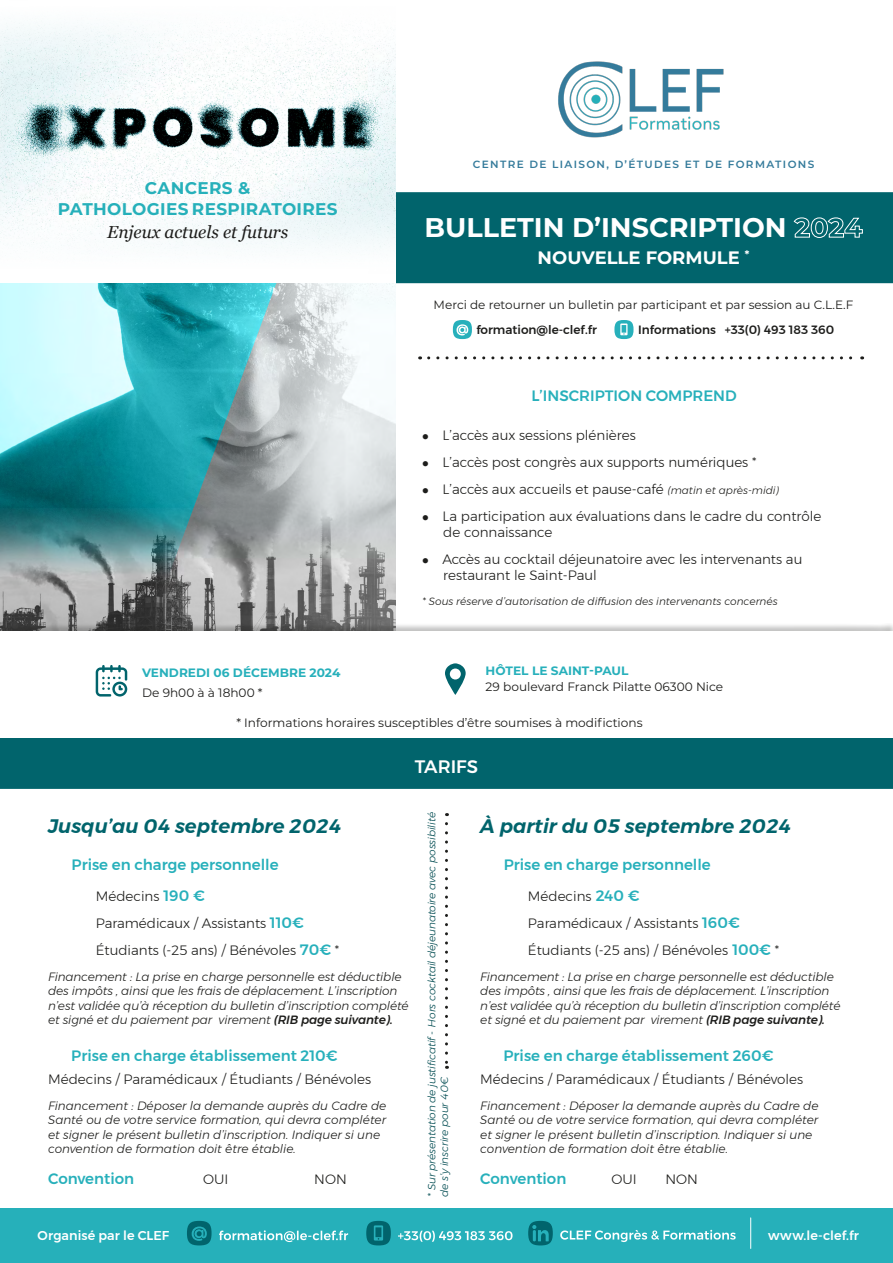
<style>
.page{position:relative;width:893px;height:1263px;background:#fff}
.page>*{position:absolute;margin:0;border:0;box-sizing:border-box;transform-origin:0 0}
.t1{font:700 27px "Montserrat";color:#fff}
.t2{font:italic 600 19.5px "Montserrat";color:#01646c}
.t3{font:700 18px "Montserrat";color:#fff}
.t4{font:500 18px "Montserrat";color:#fff}
.t5{font:italic 17.25px "Georgia";color:#1d1d1b}
.t6{font:700 16.95px "Montserrat";letter-spacing:.02em;color:#26b0ba}
.t7{font:500 15px "Montserrat";color:#27b0bb}
.t8{font:300 13.5px/16.2px "Montserrat";color:#1d1d1b}
.t9{font:500 12.75px "Montserrat";letter-spacing:.005em;color:#fff}
.t10{font:12.15px "Montserrat";color:#1d1d1b}
.t11{font:700 12.15px "Montserrat";color:#27b0bb}
.t12{font:italic 300 12px/14.4px "Montserrat";letter-spacing:-.01em;color:#1d1d1b}
.t13{font:12px "Montserrat";color:#1d1d1b}
.t14{font:500 12px "Montserrat";color:#1d1d1b}
.t15{font:italic 300 10.5px/12.6px "Montserrat";letter-spacing:-.01em;color:#014b51}
.t16{font:italic 300 10.5px "Montserrat";color:#1d1d1b}
.t17{font:600 10.5px "Montserrat";letter-spacing:.13em;color:#357b9b}
.s1{font-style:italic;font-size:10.5px}
.s2{font-weight:500;font-size:15px;color:#27b0bb}
.s3{font-weight:500}
</style>
<div class="page">
<div style="left:395px;top:192px;width:498px;height:91px;background:#01646c"></div>
<div style="left:0;top:738px;width:893px;height:51px;background:#01646c"></div>
<div style="left:0;top:1209px;width:893px;height:54px;background:#26b0ba"></div>
<svg style="left:528px;top:1221px;width:25px;height:24px"></svg>
<svg style="left:187px;top:1221px;width:25px;height:24px"></svg>
<svg style="left:366px;top:1221px;width:25px;height:24px"></svg>
<hr style="left:750px;top:1218px;width:1px;height:30px;background:#fff">
<svg style="left:219px;top:1230px;width:129px;height:12px"></svg>
<svg style="left:398px;top:1231px;width:115px;height:11px"></svg>
<svg style="left:560px;top:1230px;width:176px;height:12px"></svg>
<img style="left:558px;top:61px;width:166px;height:77px">
<img style="left:0;top:23px;width:395px;height:600px">
<svg style="left:453px;top:320px;width:19px;height:19px"></svg>
<svg style="left:614px;top:320px;width:19px;height:19px"></svg>
<svg style="left:429px;top:356px;width:434px;height:3px"></svg>
<div style="left:0;top:623px;width:893px;height:115px;background:#1d1d1b;opacity:.27"></div>
<div style="left:0;top:631px;width:893px;height:107px;background:#fff"></div>
<svg style="left:445px;top:663px;width:21px;height:32px"></svg>
<svg style="left:96px;top:665px;width:31px;height:31px"></svg>
<svg style="left:445px;top:824px;width:3px;height:245px"></svg>
<p class="t6" style="left:145px;top:176px;width:107px">CANCERS &amp;</p>
<p class="t6" style="left:58px;top:196px;width:281px">PATHOLOGIES RESPIRATOIRES</p>
<p class="t5" style="left:107px;top:219px;width:183px">Enjeux actuels et futurs</p>
<p class="t11" style="left:142px;top:664px;width:200px">VENDREDI 06 DÉCEMBRE 2024</p>
<p class="t10" style="left:142px;top:684px;width:122px">De 9h00 à à 18h00 *</p>
<p class="t17" style="left:473px;top:157px;width:343px">CENTRE DE LIAISON, D’ÉTUDES ET DE FORMATIONS</p>
<p class="t1" style="left:424px;top:208px;width:440px">BULLETIN D’INSCRIPTION 2024</p>
<p class="t3" style="left:538px;top:245px;width:213px">NOUVELLE FORMULE <sup>*</sup></p>
<p class="t13" style="left:434px;top:296px;width:421px">Merci de retourner un bulletin par participant et par session au C.L.E.F</p>
<p class="t14" style="left:476px;top:321px;width:122px">formation@le-clef.fr</p>
<p class="t14" style="left:638px;top:321px;width:198px">Informations +33(0) 493 183 360</p>
<p class="t7" style="left:531px;top:384px;width:207px">L’INSCRIPTION COMPREND</p>
<p class="t8" style="left:422px;top:427px;width:215px">● L’accès aux sessions plénières</p>
<p class="t8" style="left:422px;top:454px;width:336px">● L’accès post congrès aux supports numériques *</p>
<p class="t8" style="left:422px;top:481px;width:358px">● L’accès aux accueils et pause-café <span class="s1">(matin et après-midi)</span></p>
<p class="t8" style="left:422px;top:508px;width:401px">● La participation aux évaluations dans le cadre du contrôle</p>
<p class="t8" style="left:443px;top:524px;width:111px">de connaissance</p>
<p class="t8" style="left:443px;top:551px;width:361px;text-indent:-21px">● Accès au cocktail déjeunatoire avec les intervenants au restaurant le Saint-Paul</p>
<p class="t16" style="left:422px;top:594px;width:357px">* Sous réserve d’autorisation de diffusion des intervenants concernés</p>
<p class="t11" style="left:486px;top:662px;width:144px">HÔTEL LE SAINT-PAUL</p>
<p class="t10" style="left:486px;top:679px;width:239px">29 boulevard Franck Pilatte 06300 Nice</p>
<p class="t10" style="left:236px;top:714px;width:408px">* Informations horaires susceptibles d’être soumises à modifictions</p>
<p class="t4" style="left:415px;top:753px;width:65px">TARIFS</p>
<p class="t2" style="left:48px;top:810px;width:295px">Jusqu’au 04 septembre 2024</p>
<p class="t7" style="left:72px;top:852px;width:209px">Prise en charge personnelle</p>
<p class="t8" style="left:96px;top:888px;width:111px">Médecins <span class="s2">190 €</span></p>
<p class="t8" style="left:96px;top:915px;width:210px">Paramédicaux / Assistants <span class="s2">110€</span></p>
<p class="t8" style="left:96px;top:941px;width:245px">Étudiants (-25 ans) / Bénévoles <span class="s2">70€</span> *</p>
<p class="t12" style="left:48px;top:969px;width:362px">Financement : La prise en charge personnelle est déductible des impôts , ainsi que les frais de déplacement. L’inscription n’est validée qu’à réception du bulletin d’inscription complété et signé et du paiement par virement <span class="s3">(RIB page suivante).</span></p>
<p class="t7" style="left:71px;top:1044px;width:268px">Prise en charge établissement 210€</p>
<p class="t8" style="left:48px;top:1070px;width:324px">Médecins / Paramédicaux / Étudiants / Bénévoles</p>
<p class="t12" style="left:48px;top:1098px;width:340px">Financement : Déposer la demande auprès du Cadre de Santé ou de votre service formation, qui devra compléter et signer le présent bulletin d’inscription. Indiquer si une convention de formation doit être établie.</p>
<p class="t7" style="left:48px;top:1167px;width:88px">Convention</p>
<p class="t8" style="left:203px;top:1171px;width:27px">OUI</p>
<p class="t8" style="left:314px;top:1171px;width:34px">NON</p>
<p class="t15" style="left:425px;top:1197px;width:386px;rotate:-90deg">* Sur présentation de justificatif - Hors cocktail déjeunatoire avec possibilité de s’y inscrire pour 40€</p>
<p class="t2" style="left:480px;top:810px;width:312px">À partir du 05 septembre 2024</p>
<p class="t7" style="left:504px;top:852px;width:209px">Prise en charge personnelle</p>
<p class="t8" style="left:528px;top:888px;width:113px">Médecins <span class="s2">240 €</span></p>
<p class="t8" style="left:528px;top:915px;width:213px">Paramédicaux / Assistants <span class="s2">160€</span></p>
<p class="t8" style="left:528px;top:941px;width:253px">Étudiants (-25 ans) / Bénévoles <span class="s2">100€</span> *</p>
<p class="t12" style="left:480px;top:969px;width:362px">Financement : La prise en charge personnelle est déductible des impôts , ainsi que les frais de déplacement. L’inscription n’est validée qu’à réception du bulletin d’inscription complété et signé et du paiement par virement <span class="s3">(RIB page suivante).</span></p>
<p class="t7" style="left:503px;top:1044px;width:271px">Prise en charge établissement 260€</p>
<p class="t8" style="left:480px;top:1070px;width:324px">Médecins / Paramédicaux / Étudiants / Bénévoles</p>
<p class="t12" style="left:480px;top:1098px;width:340px">Financement : Déposer la demande auprès du Cadre de Santé ou de votre service formation, qui devra compléter et signer le présent bulletin d’inscription. Indiquer si une convention de formation doit être établie.</p>
<p class="t7" style="left:480px;top:1167px;width:88px">Convention</p>
<p class="t8" style="left:611px;top:1171px;width:27px">OUI</p>
<p class="t8" style="left:665px;top:1171px;width:34px">NON</p>
<p class="t9" style="left:38px;top:1225px;width:133px">Organisé par le CLEF</p>
<p class="t9" style="left:768px;top:1225px;width:92px">www.le-clef.fr</p>
</div>
